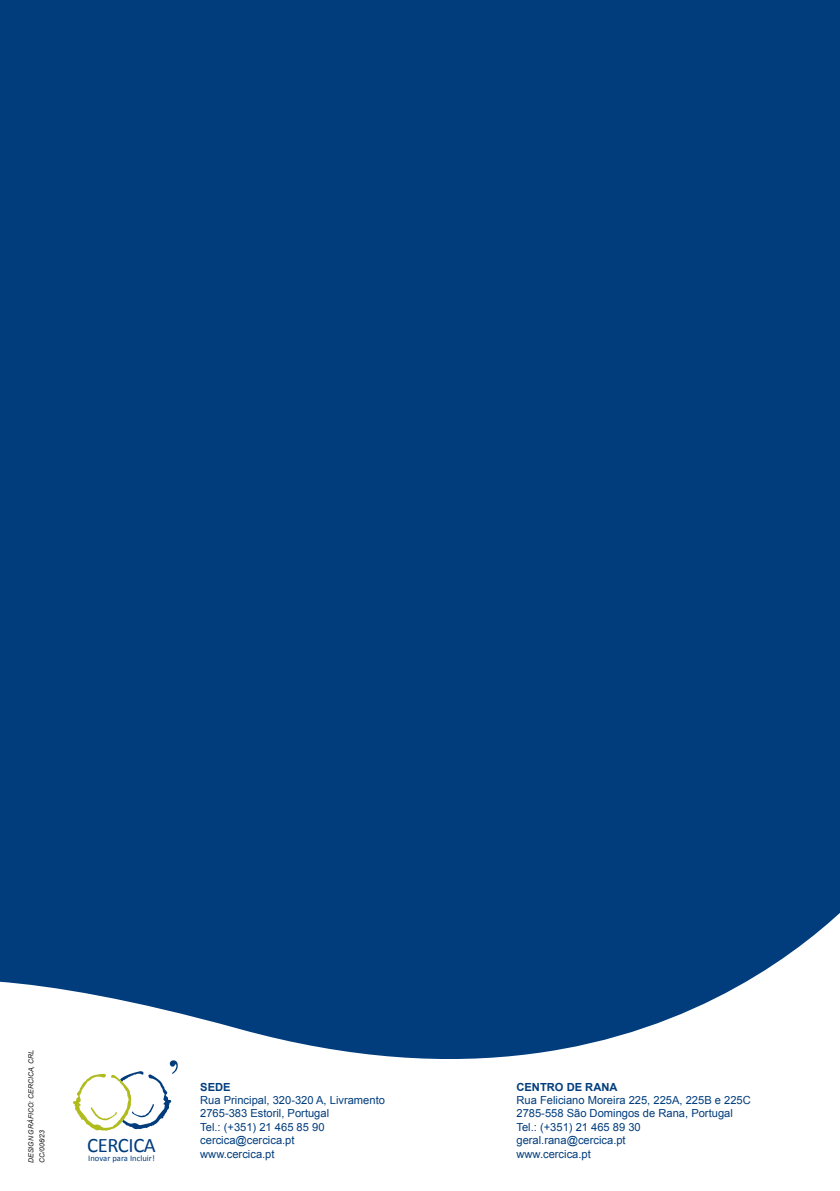
<style>
.page{position:relative;width:840px;height:1191px;background:#fff}
.page>*{position:absolute;margin:0;border:0;box-sizing:border-box;transform-origin:0 0}
.t1{font:20.6px "Calibri";letter-spacing:-.02em;color:#013d7d}
.t2{font:11.2px/13.4px "Arial";color:#013d7d}
.t3{font:700 11.2px "Arial";color:#013d7d}
.t4{font:8.6px "Calibri";letter-spacing:.005em;color:#013d7d}
.t5{font:italic 7px/11.2px "Arial";letter-spacing:-.01em;color:#231f20}
</style>
<div class="page">
<div style="left:0;top:0;width:839px;height:1191px;background:#013d7d"></div>
<svg style="left:0;top:914px;width:839px;height:277px;fill:#fff"></svg>
<svg style="left:73px;top:1060px;width:105px;height:70px;background:#e8ede5"></svg>
<p class="t5" style="left:26px;top:1163px;width:115px;rotate:-90deg">DESIGN GRÁFICO: CERCICA, CRL<br>CC/006/23</p>
<h1 class="t1" style="left:87px;top:1132px;width:70px">CERCICA</h1>
<p class="t4" style="left:88px;top:1152px;width:68px">Inovar para Incluir!</p>
<p class="t3" style="left:200px;top:1079px;width:32px">SEDE</p>
<p class="t2" style="left:200px;top:1093px;width:186px">Rua Principal, 320-320 A, Livramento<br>2765-383 Estoril, Portugal<br>Tel.: (+351) 21 465 85 90 cercica@cercica.pt<br>www.cercica.pt</p>
<p class="t3" style="left:516px;top:1079px;width:102px">CENTRO DE RANA</p>
<p class="t2" style="left:516px;top:1093px;width:236px">Rua Feliciano Moreira 225, 225A, 225B e 225C<br>2785-558 São Domingos de Rana, Portugal<br>Tel.: (+351) 21 465 89 30 geral.rana@cercica.pt<br>www.cercica.pt</p>
</div>
